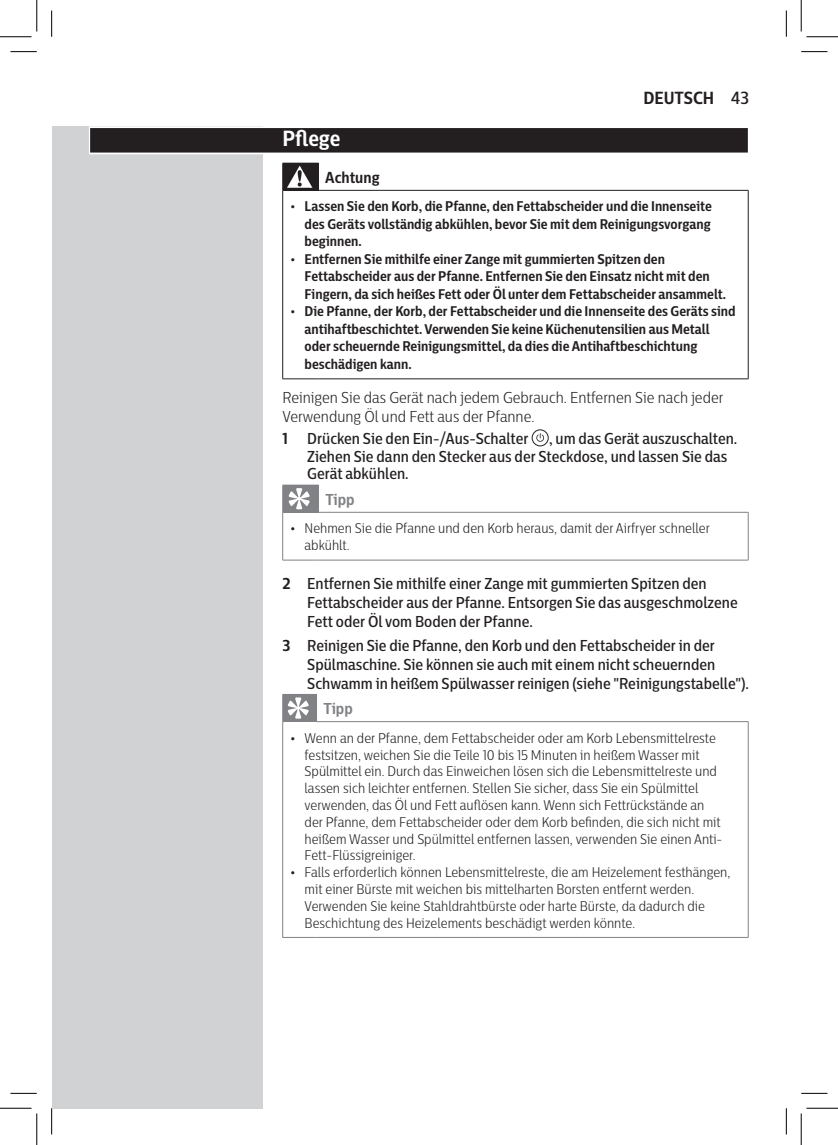
<style>
.page{position:relative;width:838px;height:1145px;background:#fff}
.page>*{position:absolute;margin:0;border:0;box-sizing:border-box;transform-origin:0 0}
.chapter-title-paragr{font:700 21.88px "Centrale Sans Cnd";color:#fff}
.t1{font:700 17.5px "Centrale Sans Cnd";color:#231f20}
.t2{font:500 15.75px/18.9px "Centrale Sans Cnd";color:#231f20}
.body{font:300 15.75px/18.9px "Centrale Sans Cnd";color:#231f20}
.cautions-caption-par{font:700 15.75px "Centrale Sans Cnd";color:#808285}
.cautions-caption-par-2{font:700 15.75px "Centrale Sans Cnd";color:#231f20}
.t3{font:300 14px/16.8px "Centrale Sans Cnd";color:#231f20}
.t4{font:700 14px/17.5px "Centrale Sans Cnd";color:#231f20}
.s1{font-weight:500}
.s2{font-family:"Gill Sans Alt One WGL Light";font-weight:400;font-size:12.42px}
.s3{font-weight:700}
</style>
<div class="page">
<div style="left:52px;top:126px;width:210px;height:982px;background:#d1d2d4"></div>
<div style="left:89px;top:126px;width:660px;height:28px;background:#fff"></div>
<div style="left:90px;top:128px;width:657px;height:25px;background:#231f20"></div>
<hr style="left:747px;top:191px;width:1px;height:188px;background:#231f20">
<hr style="left:282px;top:190px;width:1px;height:189px;background:#231f20">
<hr style="left:282px;top:379px;width:36px;height:1px;background:#231f20">
<hr style="left:318px;top:379px;width:430px;height:1px;background:#231f20">
<hr style="left:318px;top:190px;width:430px;height:1px;background:#231f20">
<svg style="left:282px;top:163px;width:37px;height:27px"></svg>
<svg style="left:536px;top:433px;width:8px;height:9px"></svg>
<div style="left:531px;top:429px;width:17px;height:17px;border:1px solid #231f20;border-radius:50%"></div>
<div style="left:283px;top:485px;width:35px;height:27px;background:#808285"></div>
<hr style="left:747px;top:513px;width:1px;height:47px;background:#808285">
<hr style="left:282px;top:512px;width:1px;height:48px;background:#808285">
<hr style="left:282px;top:560px;width:36px;height:1px;background:#808285">
<hr style="left:318px;top:560px;width:430px;height:1px;background:#808285">
<svg style="left:282px;top:485px;width:1px;height:27px"></svg>
<svg style="left:318px;top:485px;width:1px;height:27px"></svg>
<hr style="left:318px;top:512px;width:430px;height:1px;background:#808285">
<svg style="left:289px;top:488px;width:20px;height:21px"></svg>
<div style="left:283px;top:694px;width:33px;height:28px;background:#808285"></div>
<hr style="left:747px;top:722px;width:1px;height:215px;background:#808285">
<hr style="left:282px;top:722px;width:1px;height:215px;background:#808285">
<hr style="left:282px;top:937px;width:34px;height:1px;background:#808285">
<hr style="left:316px;top:937px;width:432px;height:1px;background:#808285">
<hr style="left:282px;top:694px;width:35px;height:1px;background:#808285">
<svg style="left:316px;top:695px;width:1px;height:26px"></svg>
<hr style="left:316px;top:721px;width:432px;height:1px;background:#808285">
<svg style="left:282px;top:695px;width:26px;height:27px"></svg>
<svg style="left:10px;top:51px;width:27px;height:1px"></svg>
<svg style="left:801px;top:51px;width:26px;height:1px"></svg>
<svg style="left:10px;top:1093px;width:27px;height:1px"></svg>
<svg style="left:801px;top:1093px;width:26px;height:1px"></svg>
<svg style="left:51px;top:10px;width:1px;height:27px"></svg>
<svg style="left:51px;top:1108px;width:1px;height:26px"></svg>
<svg style="left:786px;top:10px;width:1px;height:27px"></svg>
<svg style="left:786px;top:1108px;width:1px;height:26px"></svg>
<hr style="left:0;top:36px;width:32px;height:1px;background:#000">
<hr style="left:806px;top:36px;width:31px;height:1px;background:#000">
<hr style="left:0;top:1108px;width:32px;height:1px;background:#000">
<hr style="left:806px;top:1108px;width:31px;height:1px;background:#000">
<hr style="left:36px;top:0;width:1px;height:31px;background:#000">
<hr style="left:36px;top:1113px;width:1px;height:32px;background:#000">
<hr style="left:800px;top:0;width:1px;height:31px;background:#000">
<hr style="left:800px;top:1113px;width:1px;height:32px;background:#000">
<p class="t1" style="left:643px;top:87px;width:107px">DEUTSCH <span class="s1">43</span></p>
<p class="chapter-title-paragr" style="left:282px;top:124px;width:60px">Pflege</p>
<p class="cautions-caption-par-2" style="left:325px;top:167px;width:56px">Achtung</p>
<p class="t4" style="left:304px;top:197px;width:409px;text-align:justify;text-indent:-15px"><span class="s2">•</span> Lassen Sie den Korb, die Pfanne, den Fettabscheider und die Innenseite des Geräts vollständig abkühlen, bevor Sie mit dem Reinigungsvorgang beginnen.</p>
<p class="t4" style="left:304px;top:250px;width:423px;text-indent:-15px"><span class="s2">•</span> Entfernen Sie mithilfe einer Zange mit gummierten Spitzen den<br>Fettabscheider aus der Pfanne. Entfernen Sie den Einsatz nicht mit den<br>Fingern, da sich heißes Fett oder Öl unter dem Fettabscheider ansammelt.</p>
<p class="t4" style="left:304px;top:302px;width:432px;text-indent:-15px"><span class="s2">•</span> Die Pfanne, der Korb, der Fettabscheider und die Innenseite des Geräts sind antihaftbeschichtet. Verwenden Sie keine Küchenutensilien aus Metall oder scheuernde Reinigungsmittel, da dies die Antihaftbeschichtung beschädigen kann.</p>
<p class="body" style="left:282px;top:388px;width:442px">Reinigen Sie das Gerät nach jedem Gebrauch. Entfernen Sie nach jeder<br>Verwendung Öl und Fett aus der Pfanne.</p>
<p class="t2" style="left:282px;top:429px;width:247px"><span class="s3">1</span> Drücken Sie den Ein-/Aus-Schalter</p>
<p class="t2" style="left:307px;top:430px;width:431px;line-height:17.5px;text-indent:242px">, um das Gerät auszuschalten.<br>Ziehen Sie dann den Stecker aus der Steckdose, und lassen Sie das<br>Gerät abkühlen.</p>
<p class="cautions-caption-par" style="left:325px;top:489px;width:31px">Tipp</p>
<p class="t3" style="left:304px;top:520px;width:406px;text-indent:-15px"><span class="s2">•</span> Nehmen Sie die Pfanne und den Korb heraus, damit der Airfryer schneller abkühlt.</p>
<p class="t2" style="left:307px;top:574px;width:432px;text-indent:-25px"><span class="s3">2</span> Entfernen Sie mithilfe einer Zange mit gummierten Spitzen den<br>Fettabscheider aus der Pfanne. Entsorgen Sie das ausgeschmolzene<br>Fett oder Öl vom Boden der Pfanne.</p>
<p class="t2" style="left:307px;top:636px;width:443px;text-indent:-25px"><span class="s3">3</span> Reinigen Sie die Pfanne, den Korb und den Fettabscheider in der<br>Spülmaschine. Sie können sie auch mit einem nicht scheuernden<br>Schwamm in heißem Spülwasser reinigen (siehe "Reinigungstabelle").</p>
<p class="cautions-caption-par" style="left:323px;top:698px;width:31px">Tipp</p>
<p class="t3" style="left:304px;top:729px;width:419px;text-indent:-15px"><span class="s2">•</span> Wenn an der Pfanne, dem Fettabscheider oder am Korb Lebensmittelreste festsitzen, weichen Sie die Teile 10 bis 15 Minuten in heißem Wasser mit Spülmittel ein. Durch das Einweichen lösen sich die Lebensmittelreste und lassen sich leichter entfernen. Stellen Sie sicher, dass Sie ein Spülmittel verwenden, das Öl und Fett auflösen kann. Wenn sich Fettrückstände an der Pfanne, dem Fettabscheider oder dem Korb befinden, die sich nicht mit heißem Wasser und Spülmittel entfernen lassen, verwenden Sie einen Anti-Fett-Flüssigreiniger.</p>
<p class="t3" style="left:304px;top:863px;width:427px;text-indent:-15px"><span class="s2">•</span> Falls erforderlich können Lebensmittelreste, die am Heizelement festhängen, mit einer Bürste mit weichen bis mittelharten Borsten entfernt werden.<br>Verwenden Sie keine Stahldrahtbürste oder harte Bürste, da dadurch die Beschichtung des Heizelements beschädigt werden könnte.</p>
</div>
